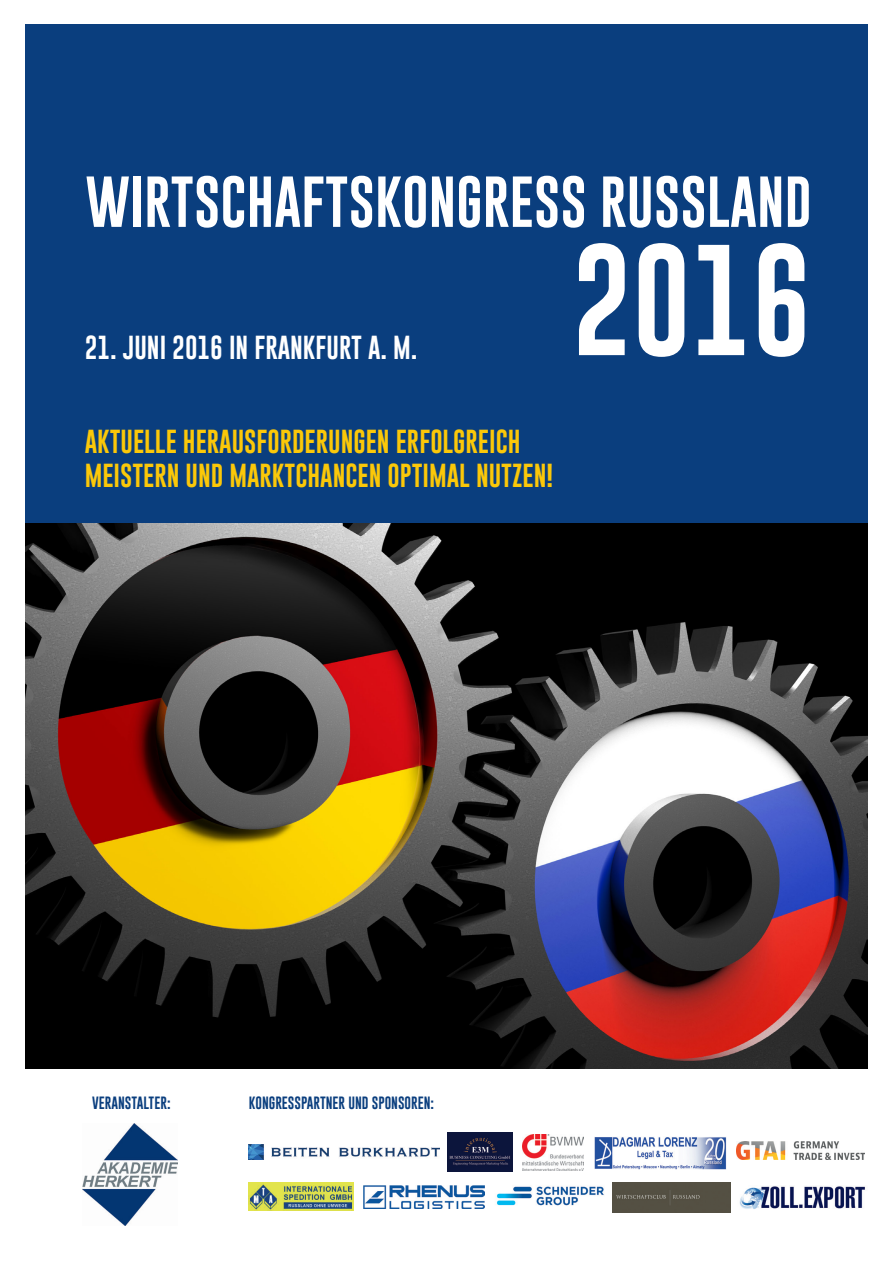
<style>
.page{position:relative;width:893px;height:1263px;background:#fff}
.page>*{position:absolute;margin:0;border:0;box-sizing:border-box;transform-origin:0 0}
.t1{font:115.05px "Gobold Lowplus";color:#fff}
.t2{font:52.65px "Gobold Lowplus";color:#fff}
.t3{font:24.3px "Gobold Lowplus";color:#fbc809}
.t4{font:24.3px "Gobold Lowplus";color:#fff}
.t5{font:13.05px "Gobold Lowplus";color:#0a3e7e}
</style>
<div class="page">
<div style="left:25px;top:24px;width:842px;height:578px;background:#0a3e7e"></div>
<img style="left:25px;top:523px;width:842px;height:546px">
<img style="left:83px;top:1123px;width:94px;height:102px">
<img style="left:522px;top:1134px;width:61px;height:37px">
<img style="left:448px;top:1132px;width:64px;height:40px">
<img style="left:496px;top:1186px;width:108px;height:20px">
<img style="left:739px;top:1186px;width:126px;height:23px">
<img style="left:364px;top:1186px;width:121px;height:23px">
<img style="left:736px;top:1142px;width:129px;height:17px">
<img style="left:594px;top:1137px;width:133px;height:33px">
<div style="left:613px;top:1183px;width:118px;height:29px;background:#545043"></div>
<img style="left:249px;top:1144px;width:190px;height:16px">
<img style="left:249px;top:1183px;width:104px;height:28px">
<p class="t2" style="left:85px;top:168px;width:728px">WIRTSCHAFTSKONGRESS RUSSLAND</p>
<p class="t4" style="left:85px;top:332px;width:334px">21. JUNI 2016 IN FRANKFURT A. M.</p>
<p class="t1" style="left:572px;top:226px;width:242px">2016</p>
<p class="t3" style="left:85px;top:426px;width:437px">AKTUELLE HERAUSFORDERUNGEN ERFOLGREICH</p>
<p class="t3" style="left:85px;top:460px;width:470px">MEISTERN UND MARKTCHANCEN OPTIMAL NUTZEN!</p>
<p class="t5" style="left:92px;top:1094px;width:80px">VERANSTALTER:</p>
<p class="t5" style="left:249px;top:1094px;width:187px">KONGRESSPARTNER UND SPONSOREN:</p>
</div>
